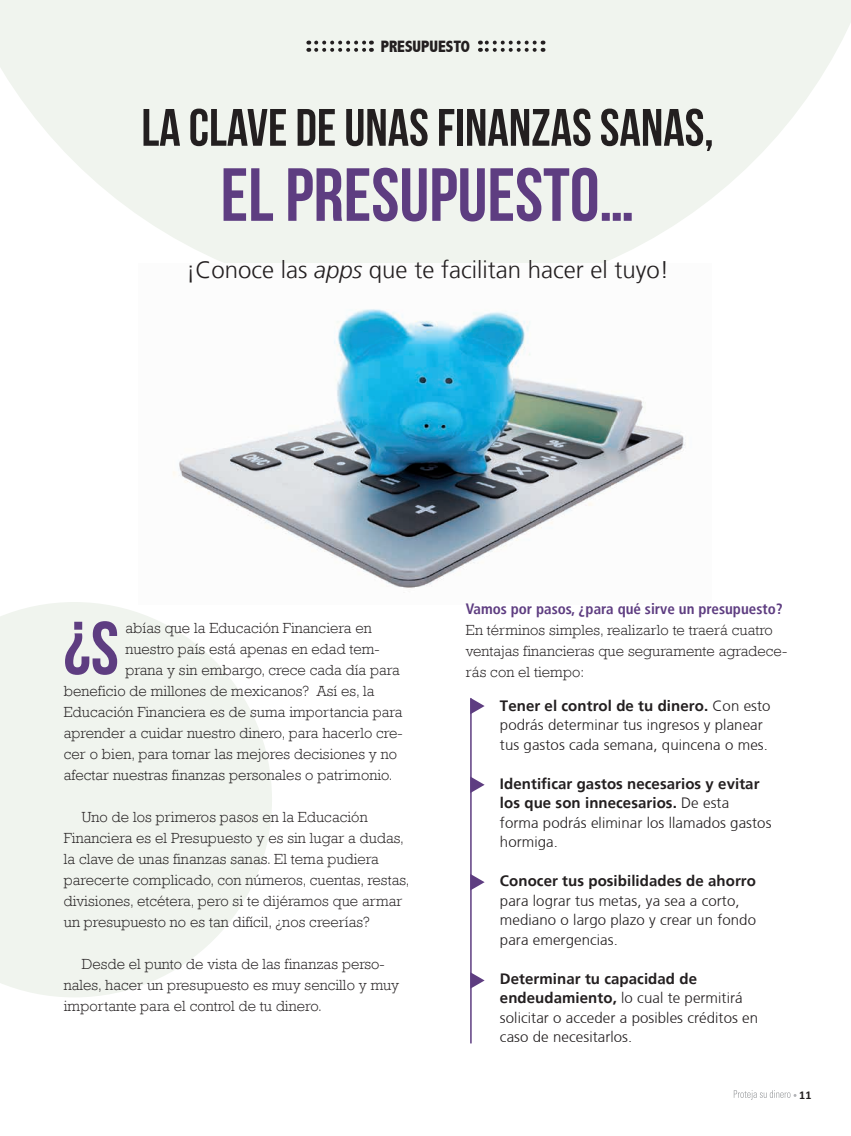
<style>
.page{position:relative;width:851px;height:1136px;background:#fff}
.page>*{position:absolute;margin:0;border:0;box-sizing:border-box;transform-origin:0 0}
.t1{font:75px "Bebas Neue";color:#5e3d81}
.t2{font:52.5px "Bebas Neue";color:#231f20}
.t3{font:300 24px "Frutiger LT";color:#231f20}
.t4{font:800 condensed 16.5px "Abadi";color:#231f20}
.t5{font:300 15px/21px "Rockwell";letter-spacing:.005em;color:#231f20}
.t6{font:300 15px/19.5px "Frutiger CE";letter-spacing:.005em;color:#231f20}
.t7{font:700 15px/19.5px "Frutiger";letter-spacing:.005em;color:#231f20}
.t8{font:700 condensed 15px "Frutiger LT";color:#5e3d81}
.t9{font:700 12px "Calibri";color:#231f20}
.s1{font-style:italic}
.s2{font-family:"Frutiger CE";font-weight:300}
.s3{font-family:"Frutiger";font-weight:700}
</style>
<div class="page">
<svg style="left:0;top:0;width:850px;height:263px;fill:#f0f4ee"></svg>
<svg style="left:733px;top:1090px;width:63px;height:9px"></svg>
<svg style="left:316px;top:41px;width:56px;height:11px"></svg>
<svg style="left:480px;top:41px;width:54px;height:11px"></svg>
<img style="left:173px;top:309px;width:512px;height:284px">
<svg style="left:0;top:602px;width:272px;height:395px;fill:#f0f4ee"></svg>
<hr style="left:470px;top:698px;width:1px;height:345px;background:#5e3d81">
<svg style="left:470px;top:698px;width:14px;height:16px"></svg>
<svg style="left:470px;top:776px;width:14px;height:17px"></svg>
<svg style="left:470px;top:873px;width:14px;height:17px"></svg>
<svg style="left:470px;top:972px;width:14px;height:16px"></svg>
<p class="t4" style="left:381px;top:37px;width:91px">PRESUPUESTO</p>
<h2 class="t2" style="left:141px;top:99px;width:574px">LA CLAVE DE UNAS FINANZAS SANAS,</h2>
<h1 class="t1" style="left:220px;top:154px;width:415px">EL PRESUPUESTO…</h1>
<h3 class="t3" style="left:186px;top:256px;width:484px">¡Conoce las <span class="s1">apps</span> que te facilitan hacer el tuyo!</h3>
<h1 class="t1" style="left:64px;top:607px;width:57px">¿S</h1>
<p class="t5" style="left:125px;top:617px;width:248px">abías que la Educación Financiera en</p>
<p class="t5" style="left:125px;top:638px;width:256px">nuestro país está apenas en edad tem-</p>
<p class="t5" style="left:125px;top:659px;width:276px">prana y sin embargo, crece cada día para</p>
<p class="t5" style="left:64px;top:680px;width:312px">beneficio de millones de mexicanos? Así es, la</p>
<p class="t5" style="left:64px;top:701px;width:340px">Educación Financiera es de suma importancia para</p>
<p class="t5" style="left:64px;top:722px;width:340px">aprender a cuidar nuestro dinero, para hacerlo cre-</p>
<p class="t5" style="left:64px;top:743px;width:335px">cer o bien, para tomar las mejores decisiones y no</p>
<p class="t5" style="left:64px;top:764px;width:330px">afectar nuestras finanzas personales o patrimonio.</p>
<p class="t5" style="left:64px;top:806px;width:347px;text-indent:18px">Uno de los primeros pasos en la Educación Financiera es el Presupuesto y es sin lugar a dudas, la clave de unas finanzas sanas. El tema pudiera parecerte complicado, con números, cuentas, restas, divisiones, etcétera, pero si te dijéramos que armar un presupuesto no es tan difícil, ¿nos creerías?</p>
<p class="t5" style="left:64px;top:953px;width:337px;text-indent:18px">Desde el punto de vista de las finanzas perso&shy;nales, hacer un presupuesto es muy sencillo y muy importante para el control de tu dinero.</p>
<p class="t8" style="left:466px;top:600px;width:318px">Vamos por pasos, ¿para qué sirve un presupuesto?</p>
<p class="t5" style="left:466px;top:619px;width:323px">En términos simples, realizarlo te traerá cuatro ventajas financieras que seguramente agradece&shy;rás con el tiempo:</p>
<p class="t7" style="left:500px;top:695px;width:272px">Tener el control de tu dinero. <span class="s2">Con esto</span></p>
<p class="t6" style="left:500px;top:715px;width:269px">podrás determinar tus ingresos y planear tus gastos cada semana, quincena o mes.</p>
<p class="t7" style="left:500px;top:773px;width:261px">Identificar gastos necesarios y evitar los que son innecesarios. <span class="s2">De esta</span></p>
<p class="t6" style="left:500px;top:812px;width:273px">forma podrás eliminar los llamados gastos hormiga.</p>
<p class="t7" style="left:500px;top:871px;width:257px">Conocer tus posibilidades de ahorro</p>
<p class="t6" style="left:500px;top:890px;width:257px">para lograr tus metas, ya sea a corto, mediano o largo plazo y crear un fondo para emergencias.</p>
<p class="t7" style="left:500px;top:968px;width:198px">Determinar tu capacidad de</p>
<p class="t6" style="left:500px;top:988px;width:260px"><span class="s3">endeudamiento,</span> lo cual te permitirá solicitar o acceder a posibles créditos en caso de necesitarlos.</p>
<p class="t9" style="left:799px;top:1086px;width:14px">11</p>
</div>
